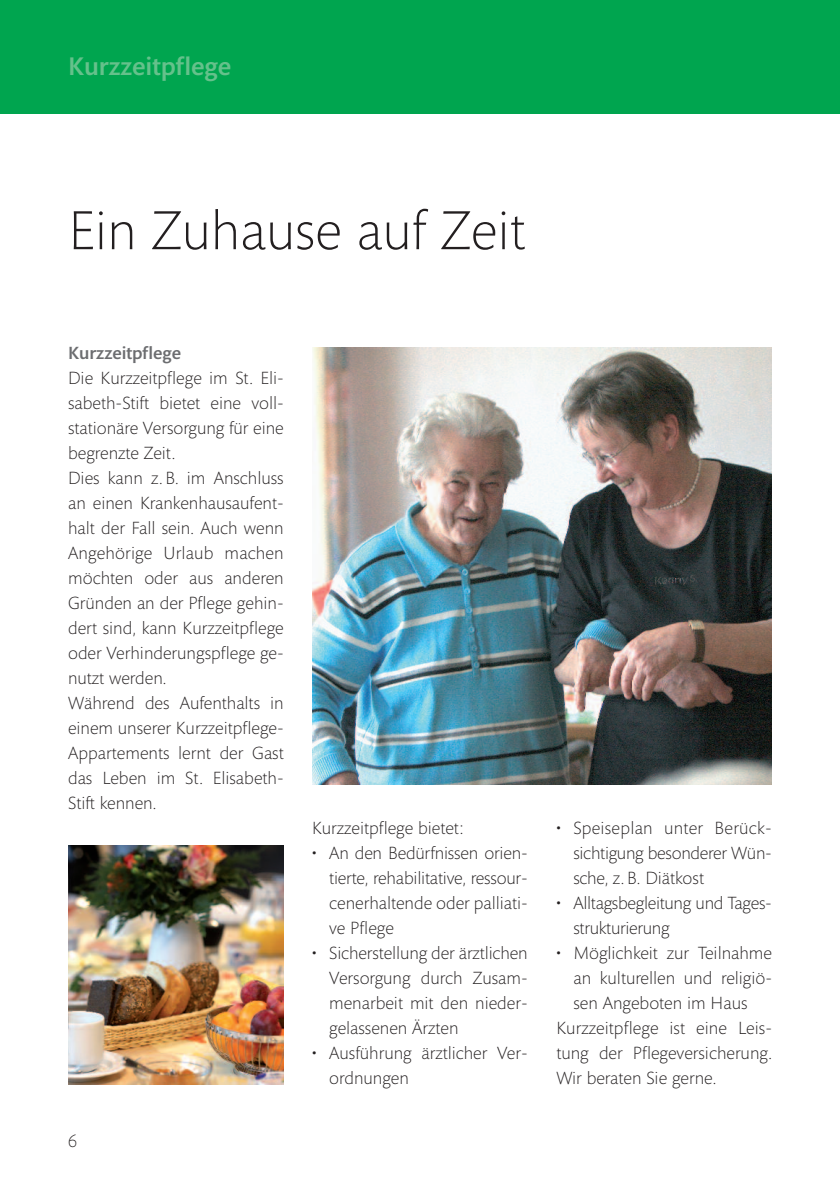
<style>
.page{position:relative;width:840px;height:1191px;background:#fff}
.page>*{position:absolute;margin:0;border:0;box-sizing:border-box;transform-origin:0 0}
.t1{font:300 56px "Mundo Sans Pro";color:#231f20}
.t2{font:500 26px "Mundo Sans Pro";color:#65c18b}
.t3{font:300 18px/25px "Mundo Sans Pro";color:#231f20}
.t4{font:500 18px "Mundo Sans Pro";color:#6c6d70}
</style>
<div class="page">
<div style="left:0;top:0;width:839px;height:113px;background:#00a54f"></div>
<img style="left:312px;top:347px;width:459px;height:437px">
<img style="left:68px;top:845px;width:215px;height:239px">
<h2 class="t2" style="left:68px;top:57px;width:164px">Kurzzeitpflege</h2>
<h1 class="t1" style="left:68px;top:209px;width:458px">Ein Zuhause auf Zeit</h1>
<p class="t4" style="left:68px;top:346px;width:114px">Kurzzeitpflege</p>
<p class="t3" style="left:68px;top:367px;width:217px">Die Kurzzeitpflege im St. Eli&shy;sabeth-Stift bietet eine voll&shy;stationäre Versorgung für eine begrenzte Zeit.<br>Dies kann z. B. im Anschluss an einen Krankenhausaufent&shy;halt der Fall sein. Auch wenn<br>Angehörige Urlaub machen möchten oder aus anderen<br>Gründen an der Pflege gehin&shy;dert sind, kann Kurzzeitpflege oder Verhinderungspflege ge&shy;nutzt werden.<br>Während des Aufenthalts in einem unserer Kurzzeitpflege-<br>Appartements lernt der Gast das Leben im St. Elisabeth-<br>Stift kennen.</p>
<p class="t3" style="left:68px;top:1130px;width:11px">6</p>
<p class="t3" style="left:312px;top:817px;width:152px">Kurzzeitpflege bietet:</p>
<p class="t3" style="left:329px;top:842px;width:200px;text-align:justify;text-indent:-17px">• An den Bedürfnissen orien&shy;tierte, rehabilitative, ressour&shy;cenerhaltende oder palliati&shy;ve Pflege</p>
<p class="t3" style="left:329px;top:942px;width:200px;text-align:justify;text-indent:-17px">• Sicherstellung der ärztlichen Versorgung durch Zusam&shy;menarbeit mit den nieder&shy;gelassenen Ärzten</p>
<p class="t3" style="left:329px;top:1042px;width:200px;text-indent:-17px">• Ausführung ärztlicher Ver&shy;ordnungen</p>
<p class="t3" style="left:573px;top:817px;width:200px;text-align:justify;text-indent:-17px">• Speiseplan unter Berück&shy;sichtigung besonderer Wün&shy;sche, z. B. Diätkost</p>
<p class="t3" style="left:573px;top:892px;width:200px;text-indent:-17px">• Alltagsbegleitung und Tages&shy;strukturierung</p>
<p class="t3" style="left:556px;top:942px;width:217px">• Möglichkeit zur Teilnahme</p>
<p class="t3" style="left:573px;top:967px;width:200px">an kulturellen und religiö-</p>
<p class="t3" style="left:573px;top:992px;width:175px">sen Angeboten im Haus</p>
<p class="t3" style="left:556px;top:1017px;width:217px">Kurzzeitpflege ist eine Leis-</p>
<p class="t3" style="left:556px;top:1042px;width:217px">tung der Pflegeversicherung.</p>
<p class="t3" style="left:556px;top:1067px;width:161px">Wir beraten Sie gerne.</p>
</div>
